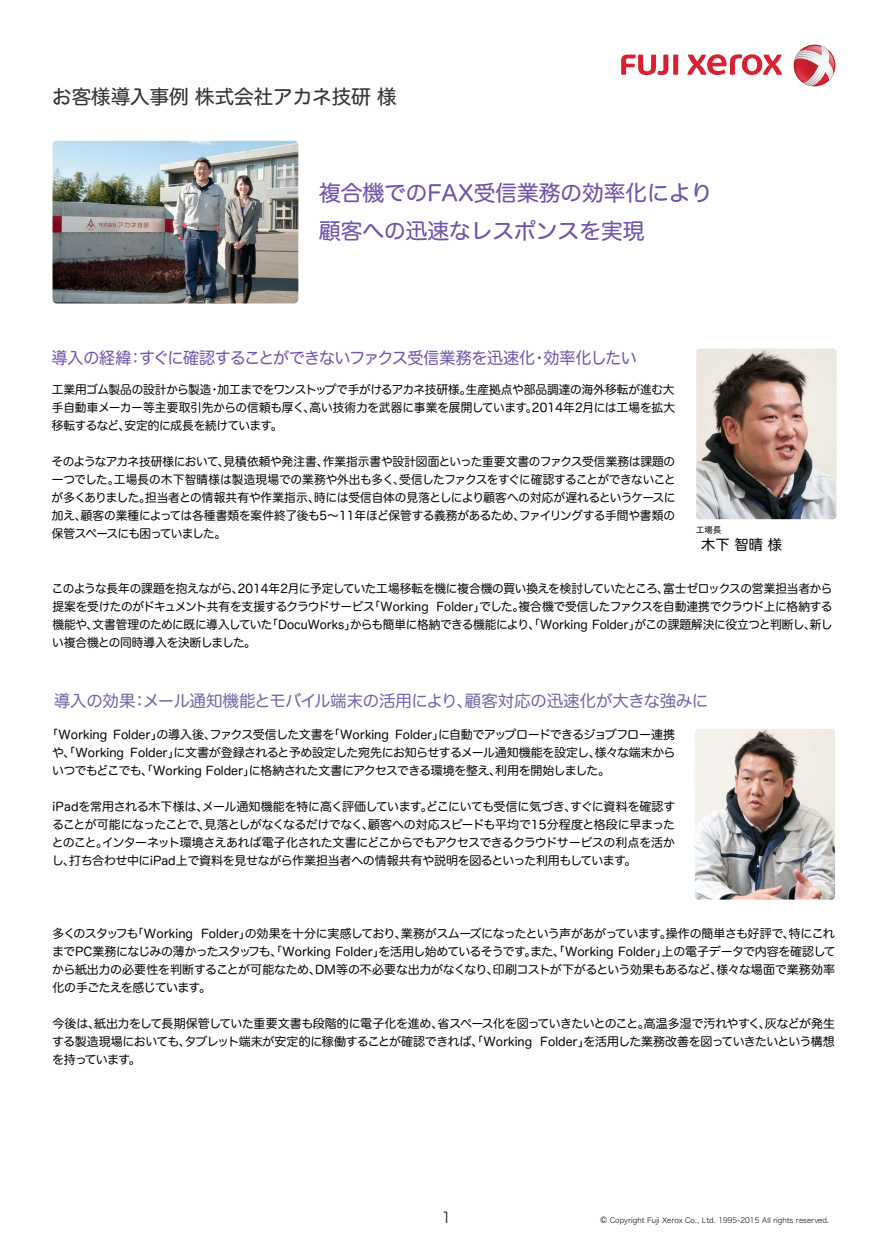
<style>
.page{position:relative;width:888px;height:1260px;background:#fff}
.page>*{position:absolute;margin:0;border:0;box-sizing:border-box;transform-origin:0 0}
.t1{font:21.75px/38px "Hira Maru Std W4";color:#7053aa}
.t2{font:19.5px "Hira Maru Std W4";color:#333}
.t3{font:16.5px "Hira Maru Std W4";letter-spacing:-.02em;color:#6f65a8}
.t4{font:16.5px "Hira Maru Std W4";letter-spacing:-.035em;color:#7053aa}
.t5{font:15px "Hira Maru Std W2";color:#000}
.t6{font:14.4px "Hira Maru Std W4";color:#000}
.t7{font:12px/18px "Hira Maru Std W4";letter-spacing:-.03em;color:#000;text-align:justify}
.t8{font:8.4px "Hira Maru Std W4";color:#000}
.t9{font:7.5px "Hira Maru Std W2";color:#000}
.s1{font-size:13.5px}
</style>
<div class="page">
<img style="left:696px;top:348px;width:141px;height:171px">
<img style="left:695px;top:729px;width:140px;height:171px">
<div style="left:794px;top:45px;width:41px;height:41px;background:#c12a35;border-radius:50%"></div>
<svg style="left:794px;top:45px;width:40px;height:41px"></svg>
<svg style="left:687px;top:54px;width:95px;height:21px"></svg>
<div style="left:673px;top:55px;width:5px;height:20px;background:#d92231"></div>
<svg style="left:621px;top:55px;width:47px;height:20px"></svg>
<img style="left:52px;top:141px;width:246px;height:162px">
<p class="t2" style="left:52px;top:82px;width:346px">お客様導入事例 株式会社アカネ技研 様</p>
<p class="t1" style="left:319px;top:174px;width:395px">複合機でのFAX受信業務の効率化により顧客への迅速なレスポンスを実現</p>
<p class="t4" style="left:52px;top:345px;width:587px">導入の経緯：すぐに確認することができないファクス受信業務を迅速化・効率化したい</p>
<p class="t7" style="left:52px;top:380px;width:625px">工業用ゴム製品の設計から製造・加工までをワンストップで手がけるアカネ技研様。生産拠点や部品調達の海外移転が進む大手自動車メーカー等主要取引先からの信頼も厚く、高い技術力を武器に事業を展開しています。2014年2月には工場を拡大移転するなど、安定的に成長を続けています。</p>
<p class="t7" style="left:52px;top:452px;width:626px">そのようなアカネ技研様において、見積依頼や発注書、作業指示書や設計図面といった重要文書のファクス受信業務は課題の一つでした。工場長の木下智晴様は製造現場での業務や外出も多く、受信したファクスをすぐに確認することができないことが多くありました。担当者との情報共有や作業指示、時には受信自体の見落としにより顧客への対応が遅れるというケースに加え、顧客の業種によっては各種書類を案件終了後も5～11年ほど保管する義務があるため、ファイリングする手間や書類の保管スペースにも困っていました。</p>
<p class="t8" style="left:696px;top:523px;width:27px">工場長</p>
<p class="t6" style="left:701px;top:534px;width:83px">木下 智晴 様</p>
<p class="t7" style="left:52px;top:579px;width:782px">このような長年の課題を抱えながら、2014年2月に予定していた工場移転を機に複合機の買い換えを検討していたところ、富士ゼロックスの営業担当者から提案を受けたのがドキュメント共有を支援するクラウドサービス「Working Folder」でした。複合機で受信したファクスを自動連携でクラウド上に格納する機能や、文書管理のために既に導入していた「DocuWorks」からも簡単に格納できる機能により、「Working Folder」がこの課題解決に役立つと判断し、新しい複合機との同時導入を決断しました。</p>
<p class="t3" style="left:54px;top:689px;width:656px">導入の効果：メール通知機能とモバイル端末の活用により、顧客対応の迅速化が大きな強みに</p>
<p class="t7" style="left:52px;top:726px;width:625px;text-indent:-6px">「Working Folder」の導入後、ファクス受信した文書を「Working Folder」に自動でアップロードできるジョブフロー連携や、「Working Folder」に文書が登録されると予め設定した宛先にお知らせするメール通知機能を設定し、様々な端末からいつでもどこでも、「Working Folder」に格納された文書にアクセスできる環境を整え、利用を開始しました。</p>
<p class="t7" style="left:52px;top:798px;width:625px">iPadを常用される木下様は、メール通知機能を特に高く評価しています。どこにいても受信に気づき、すぐに資料を確認することが可能になったことで、見落としがなくなるだけでなく、顧客への対応スピードも平均で15分程度と格段に早まったとのこと。インターネット環境さえあれば電子化された文書にどこからでもアクセスできるクラウドサービスの利点を活かし、打ち合わせ中にiPad上で資料を見せながら作業担当者への情報共有や説明を図るといった利用もしています。</p>
<p class="t7" style="left:52px;top:924px;width:785px">多くのスタッフも「Working Folder」の効果を十分に実感しており、業務がスムーズになったという声があがっています。操作の簡単さも好評で、特にこれまでPC業務になじみの薄かったスタッフも、「Working Folder」を活用し始めているそうです。また、「Working Folder」上の電子データで内容を確認してから紙出力の必要性を判断することが可能なため、DM等の不必要な出力がなくなり、印刷コストが下がるという効果もあるなど、様々な場面で業務効率化の手ごたえを感じています。</p>
<p class="t7" style="left:52px;top:1014px;width:784px">今後は、紙出力をして長期保管していた重要文書も段階的に電子化を進め、省スペース化を図っていきたいとのこと。高温多湿で汚れやすく、灰などが発生する製造現場においても、タブレット端末が安定的に稼働することが確認できれば、「Working Folder」を活用した業務改善を図っていきたいという構想を持っています。</p>
<p class="t5" style="left:442px;top:1207px;width:11px">1</p>
<p class="t9" style="left:600px;top:1215px;width:231px"><span class="s1">©</span> Copyright Fuji Xerox Co., Ltd. 1995-2015 All rights reserved.</p>
</div>
